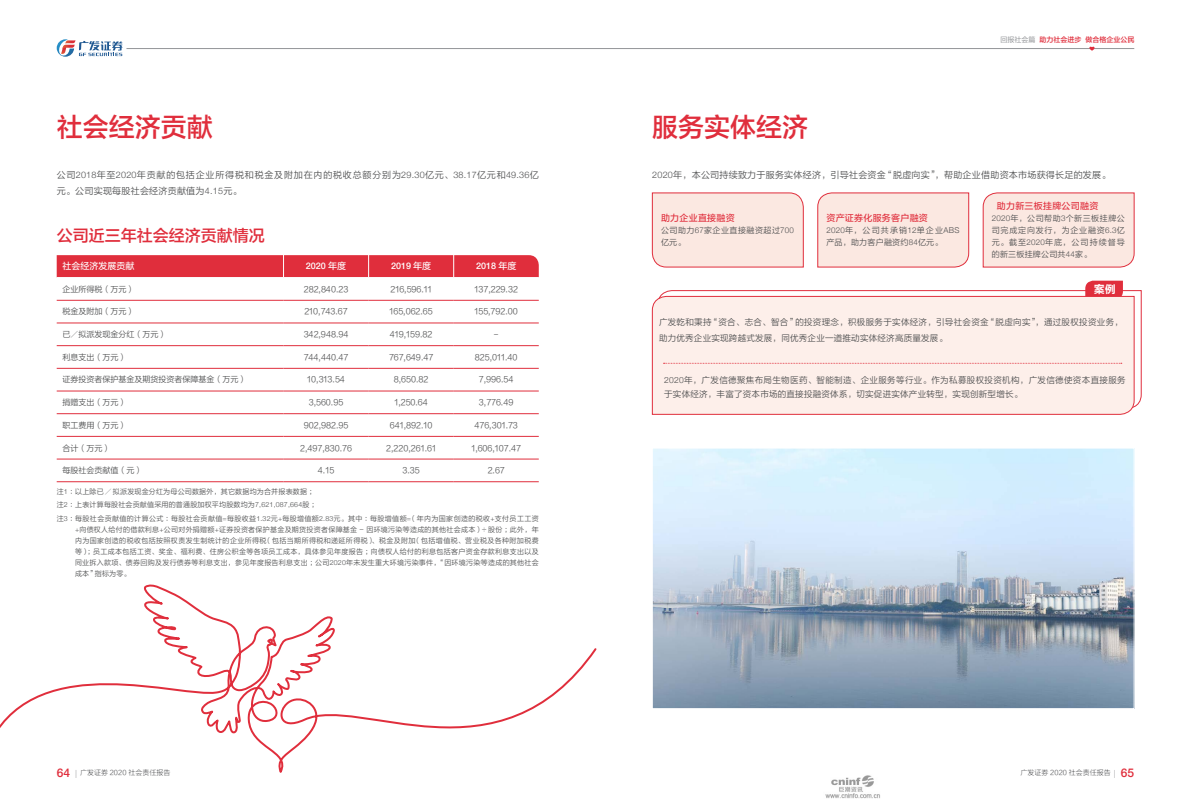
<style>
.page{position:relative;width:1191px;height:808px;background:#fff}
.page>*{position:absolute;margin:0;border:0;box-sizing:border-box;transform-origin:0 0}
.t1{font:26px "FZLTZHJW GB1 0";color:#e02e3c}
.t2{font:16px "FZLTZHJW GB1 0";color:#e02e3c}
.t3{font:11px "FZLTCHK GBK1 0";color:#fff}
.t4{font:9px/16px "FZLTXIHJW GB1 0";letter-spacing:.09em;color:#4b4c4d}
.t5{font:9px "FZLTXIHJW GB1 0";letter-spacing:.03em;color:#4b4c4d}
.t6{font:9px "FZLTZHUNHJW GB1 0";letter-spacing:.03em;color:#e02e3c}
.t7{font:500 9px "Helvetica Neue";color:#fff}
.t8{font:9px "FZLTZHUNHJW GB1 0";color:#fff}
.t9{font:8.5px/14px "FZLTXIHJW GB1 0";letter-spacing:.035em;color:#4b4c4d}
.t10{font:8px/12px "FZLTXIHJW GB1 0";color:#4b4c4d;text-align:justify}
.t11{font:8px/12px "FZLTXIHJW GB1 0";letter-spacing:.03em;color:#4b4c4d}
.t12{font:8px/12px "FZLTXIHJW GB1 0";letter-spacing:.06em;color:#4b4c4d}
.t13{font:300 8px "Helvetica Neue";color:#4b4c4d}
.t14{font:7px/11px "FZLTXIHJW GB1 0";letter-spacing:.04em;color:#4b4c4d}
.t15{font:7px "FZLTXHK";color:#57585a}
.t16{font:7px "FZLTZHJW GB1 0";color:#e02e3c}
.s1{font-family:"Helvetica Neue";font-weight:300}
.s2{font-family:"FZLTZHUNHJW GB1 0";font-weight:400}
.s3{font-family:"FZLTXHK"}
.s4{font-family:"FZLTHJW GB1 0";color:#939598}
.s5{font-family:"Helvetica Neue LT Std";font-weight:500;font-size:12px;color:#e02e3c}
.s6{font-family:"Adobe Ming Std";font-weight:300;font-size:8px;color:#6c6d70}
</style>
<div class="page">
<hr style="left:126px;top:48px;width:1008px;height:1px;background:#939598">
<svg style="left:1089px;top:47px;width:5px;height:4px"></svg>
<svg style="left:57px;top:39px;width:66px;height:18px"></svg>
<svg style="left:57px;top:299px;width:482px;height:160px"></svg>
<hr style="left:57px;top:300px;width:226px;height:1px;background:#e02e3c">
<hr style="left:283px;top:300px;width:85px;height:1px;background:#e02e3c">
<hr style="left:368px;top:300px;width:86px;height:1px;background:#e02e3c">
<hr style="left:454px;top:300px;width:85px;height:1px;background:#e02e3c">
<hr style="left:57px;top:323px;width:226px;height:1px;background:#e02e3c">
<hr style="left:283px;top:323px;width:85px;height:1px;background:#e02e3c">
<hr style="left:368px;top:323px;width:86px;height:1px;background:#e02e3c">
<hr style="left:454px;top:323px;width:85px;height:1px;background:#e02e3c">
<hr style="left:57px;top:345px;width:226px;height:1px;background:#e02e3c">
<hr style="left:283px;top:345px;width:85px;height:1px;background:#e02e3c">
<hr style="left:368px;top:345px;width:86px;height:1px;background:#e02e3c">
<hr style="left:454px;top:345px;width:85px;height:1px;background:#e02e3c">
<hr style="left:57px;top:368px;width:226px;height:1px;background:#e02e3c">
<hr style="left:283px;top:368px;width:85px;height:1px;background:#e02e3c">
<hr style="left:368px;top:368px;width:86px;height:1px;background:#e02e3c">
<hr style="left:454px;top:368px;width:85px;height:1px;background:#e02e3c">
<hr style="left:57px;top:391px;width:226px;height:1px;background:#e02e3c">
<hr style="left:283px;top:391px;width:85px;height:1px;background:#e02e3c">
<hr style="left:368px;top:391px;width:86px;height:1px;background:#e02e3c">
<hr style="left:454px;top:391px;width:85px;height:1px;background:#e02e3c">
<hr style="left:57px;top:413px;width:226px;height:1px;background:#e02e3c">
<hr style="left:283px;top:413px;width:85px;height:1px;background:#e02e3c">
<hr style="left:368px;top:413px;width:86px;height:1px;background:#e02e3c">
<hr style="left:454px;top:413px;width:85px;height:1px;background:#e02e3c">
<hr style="left:57px;top:436px;width:226px;height:1px;background:#e02e3c">
<hr style="left:283px;top:436px;width:85px;height:1px;background:#e02e3c">
<hr style="left:57px;top:459px;width:226px;height:1px;background:#e02e3c">
<hr style="left:283px;top:459px;width:85px;height:1px;background:#e02e3c">
<hr style="left:368px;top:459px;width:86px;height:1px;background:#e02e3c">
<hr style="left:454px;top:459px;width:85px;height:1px;background:#e02e3c">
<hr style="left:57px;top:481px;width:226px;height:1px;background:#e02e3c">
<hr style="left:283px;top:481px;width:85px;height:1px;background:#e02e3c">
<hr style="left:368px;top:481px;width:86px;height:1px;background:#e02e3c">
<hr style="left:454px;top:481px;width:85px;height:1px;background:#e02e3c">
<div style="left:57px;top:255px;width:482px;height:22px;background:#e02e3c"></div>
<hr style="left:368px;top:436px;width:86px;height:1px;background:#e02e3c">
<hr style="left:454px;top:436px;width:85px;height:1px;background:#e02e3c">
<svg style="left:0;top:584px;width:597px;height:189px"></svg>
<svg style="left:660px;top:290px;width:481px;height:118px"></svg>
<svg style="left:1085px;top:281px;width:38px;height:15px"></svg>
<div style="left:652px;top:193px;width:151px;height:74px;background:#fbe8e1"></div>
<div style="left:817px;top:193px;width:152px;height:74px;background:#fbe8e1"></div>
<div style="left:983px;top:193px;width:151px;height:74px;background:#fbe8e1"></div>
<div style="left:652px;top:296px;width:482px;height:119px;background:#fdefea"></div>
<svg style="left:663px;top:363px;width:458px;height:1px"></svg>
<img style="left:654px;top:450px;width:478px;height:257px">
<div style="left:652px;top:448px;width:482px;height:261px;border:1px solid #fff"></div>
<img style="left:825px;top:775px;width:55px;height:24px">
<h1 class="t1" style="left:57px;top:111px;width:157px">社会经济贡献</h1>
<p class="t4" style="left:57px;top:167px;width:483px">公司<span class="s1">2018</span>年至<span class="s1">2020</span>年贡献的包括企业所得税和税金及附加在内的税收总额分别为<span class="s1">29.30</span>亿元、<span class="s1">38.17</span>亿元和<span class="s1">49.36</span>亿元。公司实现每股社会经济贡献值为<span class="s1">4.15</span>元。</p>
<h2 class="t2" style="left:57px;top:226px;width:209px">公司近三年社会经济贡献情况</h2>
<p class="t8" style="left:62px;top:261px;width:73px">社会经济发展贡献</p>
<p class="t7" style="left:306px;top:259px;width:42px">2020 <span class="s2">年度</span></p>
<p class="t7" style="left:391px;top:259px;width:42px">2019 <span class="s2">年度</span></p>
<p class="t7" style="left:476px;top:259px;width:42px">2018 <span class="s2">年度</span></p>
<p class="t10" style="left:62px;top:283px;width:73px">企业所得税（万元）</p>
<p class="t10" style="left:304px;top:283px;width:46px">282,840.23</p>
<p class="t10" style="left:390px;top:283px;width:43px">216,596.11</p>
<p class="t10" style="left:474px;top:283px;width:45px">137,229.32</p>
<p class="t10" style="left:62px;top:306px;width:73px">税金及附加（万元）</p>
<p class="t10" style="left:304px;top:306px;width:45px">210,743.67</p>
<p class="t10" style="left:389px;top:306px;width:45px">165,062.65</p>
<p class="t10" style="left:474px;top:306px;width:45px">155,792.00</p>
<p class="t10" style="left:62px;top:328px;width:105px">已<span class="s3">╱</span>拟派发现金分红（万元）</p>
<p class="t10" style="left:304px;top:328px;width:46px">342,948.94</p>
<p class="t10" style="left:390px;top:328px;width:44px">419,159.82</p>
<p class="t13" style="left:494px;top:328px;width:5px">–</p>
<p class="t10" style="left:62px;top:351px;width:65px">利息支出（万元）</p>
<p class="t10" style="left:304px;top:351px;width:46px">744,440.47</p>
<p class="t10" style="left:389px;top:351px;width:46px">767,649.47</p>
<p class="t10" style="left:475px;top:351px;width:44px">825,011.40</p>
<p class="t10" style="left:62px;top:374px;width:185px">证券投资者保护基金及期货投资者保障基金（万元）</p>
<p class="t10" style="left:307px;top:374px;width:39px">10,313.54</p>
<p class="t10" style="left:394px;top:374px;width:36px">8,650.82</p>
<p class="t10" style="left:479px;top:374px;width:36px">7,996.54</p>
<p class="t10" style="left:62px;top:397px;width:65px">捐赠支出（万元）</p>
<p class="t10" style="left:309px;top:397px;width:36px">3,560.95</p>
<p class="t10" style="left:394px;top:397px;width:35px">1,250.64</p>
<p class="t10" style="left:479px;top:397px;width:36px">3,776.49</p>
<p class="t10" style="left:62px;top:419px;width:65px">职工费用（万元）</p>
<p class="t10" style="left:304px;top:419px;width:46px">902,982.95</p>
<p class="t10" style="left:390px;top:419px;width:44px">641,892.10</p>
<p class="t10" style="left:474px;top:419px;width:45px">476,301.73</p>
<p class="t10" style="left:62px;top:442px;width:49px">合计（万元）</p>
<p class="t10" style="left:300px;top:442px;width:53px">2,497,830.76</p>
<p class="t10" style="left:386px;top:442px;width:51px">2,220,261.61</p>
<p class="t10" style="left:471px;top:442px;width:51px">1,606,107.47</p>
<p class="t10" style="left:62px;top:465px;width:81px">每股社会贡献值（元）</p>
<p class="t10" style="left:318px;top:465px;width:18px">4.15</p>
<p class="t10" style="left:402px;top:465px;width:19px">3.35</p>
<p class="t10" style="left:487px;top:465px;width:19px">2.67</p>
<p class="t14" style="left:57px;top:484px;width:483px;line-height:13.8px">注<span class="s1">1</span> ：以上除已<span class="s3">╱</span>拟派发现金分红为母公司数据外，其它数据均为合并报表数据；<br>注<span class="s1">2</span> ：上表计算每股社会贡献值采用的普通股加权平均股数均为<span class="s1">7,621,087,664</span>股；<br>注<span class="s1">3</span> ：每股社会贡献值的计算公式：每股社会贡献值<span class="s1">=</span>每股收益<span class="s1">1.32</span>元<span class="s1">+</span>每股增值额<span class="s1">2.83</span>元。其中：每股增值额<span class="s1">=</span>（年内为国家创造的税收<span class="s1">+</span>支付员工工资</p>
<p class="t14" style="left:75px;top:524px;width:465px;text-align:justify"><span class="s1">+</span>向债权人给付的借款利息<span class="s1">+</span>公司对外捐赠额<span class="s1">+</span>证券投资者保护基金及期货投资者保障基金－因环境污染等造成的其他社会成本）÷股份；此外，年内为国家创造的税收包括按照权责发生制统计的企业所得税（包括当期所得税和递延所得税）、税金及附加（包括增值税、营业税及各种附加税费等）；员工成本包括工资、奖金、福利费、住房公积金等各项员工成本，具体参见年度报告；向债权人给付的利息包括客户资金存款利息支出以及同业拆入款项、债券回购及发行债券等利息支出，参见年度报告利息支出；公司<span class="s1">2020</span>年未发生重大环境污染事件，“因环境污染等造成的其他社会成本”指标为零。</p>
<p class="t16" style="left:1000px;top:35px;width:135px"><span class="s4">回报社会篇</span> 助力社会进步 做合格企业公民</p>
<h1 class="t1" style="left:652px;top:111px;width:157px">服务实体经济</h1>
<p class="t5" style="left:652px;top:170px;width:460px"><span class="s1">2020</span>年，本公司持续致力于服务实体经济，引导社会资金“脱虚向实”，帮助企业借助资本市场获得长足的发展。</p>
<p class="t6" style="left:661px;top:213px;width:75px">助力企业直接融资</p>
<p class="t12" style="left:661px;top:225px;width:135px">公司助力<span class="s1">67</span>家企业直接融资超过<span class="s1">700</span>亿元。</p>
<p class="t6" style="left:826px;top:213px;width:103px">资产证券化服务客户融资</p>
<p class="t11" style="left:826px;top:225px;width:135px"><span class="s1">2020</span>年，公司共承销<span class="s1">12</span>单企业<span class="s1">ABS</span>产品，助力客户融资约<span class="s1">84</span>亿元。</p>
<p class="t6" style="left:996px;top:201px;width:103px">助力新三板挂牌公司融资</p>
<p class="t10" style="left:991px;top:213px;width:135px"><span class="s1">2020</span>年，公司帮助<span class="s1">3</span>个新三板挂牌公司完成定向发行，为企业融资<span class="s1">6.3</span>亿元。截至<span class="s1">2020</span>年底，公司持续督导的新三板挂牌公司共<span class="s1">44</span>家。</p>
<h3 class="t3" style="left:1093px;top:283px;width:23px">案例</h3>
<p class="t9" style="left:659px;top:314px;width:465px;line-height:16px">广发乾和秉持“资合、志合、智合”的投资理念，积极服务于实体经济，引导社会资金“脱虚向实”，通过股权投资业务，助力优秀企业实现跨越式发展，同优秀企业一道推动实体经济高质量发展。</p>
<p class="t9" style="left:664px;top:373px;width:463px"><span class="s1">2020</span>年，广发信德聚焦布局生物医药、智能制造、企业服务等行业。作为私募股权投资机构，广发信德使资本直接服务于实体经济，丰富了资本市场的直接投融资体系，切实促进实体产业转型，实现创新型增长。</p>
<p class="t15" style="left:57px;top:769px;width:115px"><span class="s5">64</span> <span class="s6">│</span>广发证券 2020 社会责任报告</p>
<p class="t15" style="left:1020px;top:769px;width:115px">广发证券 2020 社会责任报告<span class="s6">│</span> <span class="s5">65</span></p>
</div>
